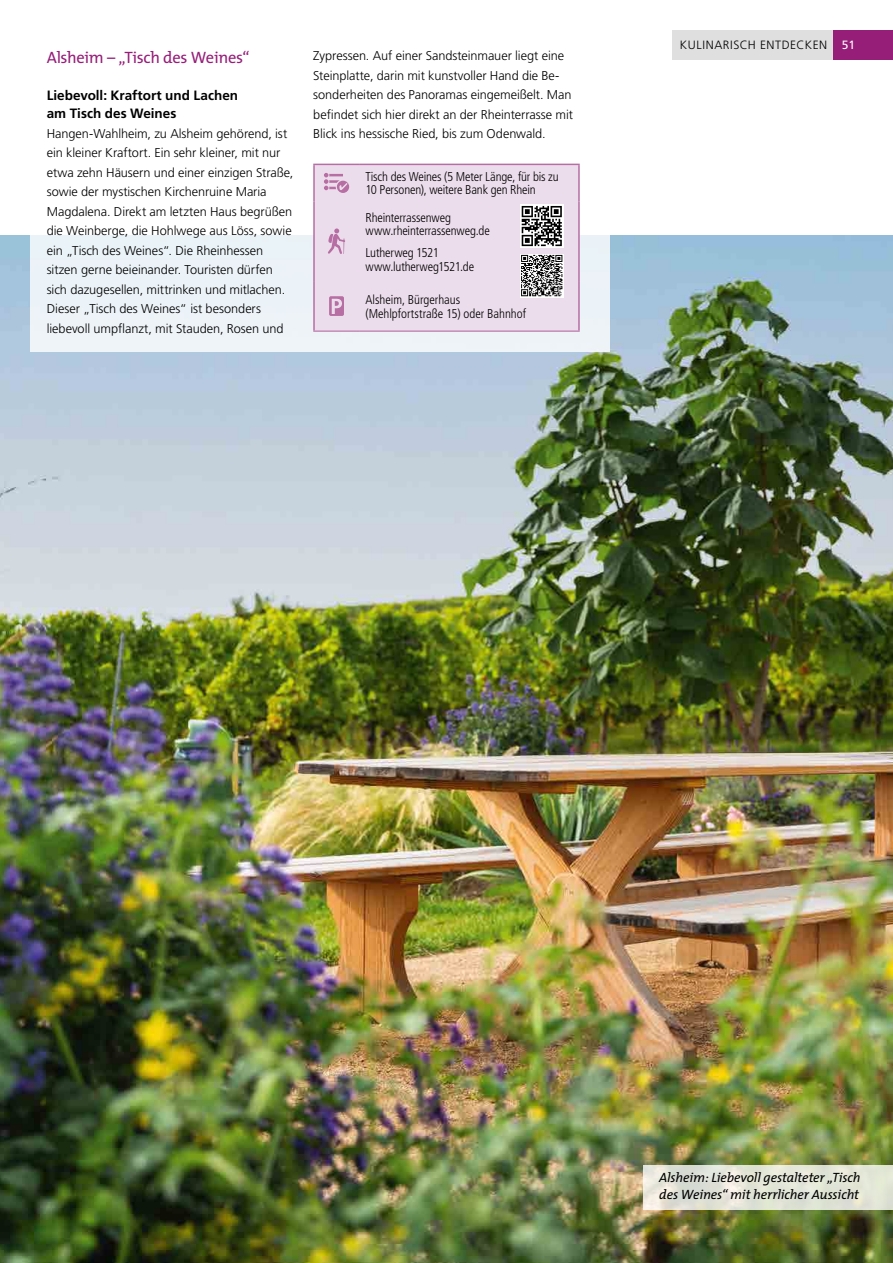
<style>
.page{position:relative;width:893px;height:1263px;background:#fff}
.page>*{position:absolute;margin:0;border:0;box-sizing:border-box;transform-origin:0 0}
.t1{font:16.5px "The Mix";letter-spacing:-.02em;color:#961e79}
.t2{font:italic 13.5px/16.5px "The Mix";letter-spacing:-.01em;color:#000}
.t3{font:700 13.5px/18px "Frutiger LT";color:#000}
.t4{font:300 12.75px/19.5px "Frutiger LT";letter-spacing:-.005em;color:#000}
.t5{font:300 condensed 12.75px/13.5px "Frutiger LT";letter-spacing:-.01em;color:#000}
.t6{font:300 12px "Frutiger LT";letter-spacing:.045em;color:#000}
.s1{font-weight:400;color:#fff}
</style>
<div class="page">
<img style="left:0;top:235px;width:893px;height:1028px">
<div style="left:30px;top:166px;width:580px;height:186px;background:linear-gradient(to bottom,#fff,#e7eff5)"></div>
<hr style="left:313px;top:164px;width:46px;height:1px;background:#b66ea4">
<hr style="left:313px;top:165px;width:2px;height:36px;background:#b66ea4">
<hr style="left:359px;top:164px;width:221px;height:1px;background:#b66ea4">
<hr style="left:578px;top:165px;width:2px;height:36px;background:#b66ea4">
<hr style="left:313px;top:201px;width:2px;height:80px;background:#b66ea4">
<hr style="left:578px;top:201px;width:2px;height:80px;background:#b66ea4">
<hr style="left:313px;top:281px;width:2px;height:50px;background:#b66ea4">
<hr style="left:578px;top:281px;width:2px;height:50px;background:#b66ea4">
<hr style="left:313px;top:331px;width:46px;height:1px;background:#b66ea4">
<hr style="left:359px;top:331px;width:221px;height:1px;background:#b66ea4">
<svg style="left:643px;top:1166px;width:250px;height:44px;background:#e2e4d7"></svg>
<svg style="left:314px;top:165px;width:265px;height:166px;background:#e2d3e2"></svg>
<div style="left:672px;top:30px;width:161px;height:30px;background:#dadada"></div>
<div style="left:833px;top:30px;width:60px;height:30px;background:#961e79"></div>
<p class="t1" style="left:47px;top:43px;width:204px">Alsheim – „Tisch des Weines“</p>
<p class="t3" style="left:47px;top:86px;width:193px">Liebevoll: Kraftort und Lachen am Tisch des Weines</p>
<p class="t4" style="left:47px;top:124px;width:248px">Hangen-Wahlheim, zu Alsheim gehörend, ist ein kleiner Kraftort. Ein sehr kleiner, mit nur etwa zehn Häusern und einer einzigen Straße, sowie der mystischen Kirchenruine Maria Magdalena. Direkt am letzten Haus begrüßen die Weinberge, die Hohlwege aus Löss, sowie ein „Tisch des Weines“. Die Rheinhessen sitzen gerne beieinander. Touristen dürfen sich dazugesellen, mittrinken und mitlachen.<br>Dieser „Tisch des Weines“ ist besonders liebevoll umpflanzt, mit Stauden, Rosen und</p>
<p class="t4" style="left:313px;top:46px;width:261px">Zypressen. Auf einer Sandsteinmauer liegt eine Steinplatte, darin mit kunstvoller Hand die Be&shy;sonderheiten des Panoramas eingemeißelt. Man befindet sich hier direkt an der Rheinterrasse mit Blick ins hessische Ried, bis zum Odenwald.</p>
<p class="t5" style="left:365px;top:170px;width:195px">Tisch des Weines (5 Meter Länge, für bis zu<br>10 Personen), weitere Bank gen Rhein</p>
<p class="t5" style="left:365px;top:211px;width:126px">Rheinterrassenweg www.rheinterrassenweg.de</p>
<p class="t5" style="left:365px;top:246px;width:110px">Lutherweg 1521 www.lutherweg1521.de</p>
<p class="t5" style="left:365px;top:293px;width:162px">Alsheim, Bürgerhaus (Mehlpfortstraße 15) oder Bahnhof</p>
<p class="t6" style="left:680px;top:38px;width:177px">KULINARISCH ENTDECKEN <span class="s1">51</span></p>
<p class="t2" style="left:659px;top:1169px;width:203px">Alsheim: Liebevoll gestalteter „Tisch des Weines“ mit herrlicher Aussicht</p>
</div>
